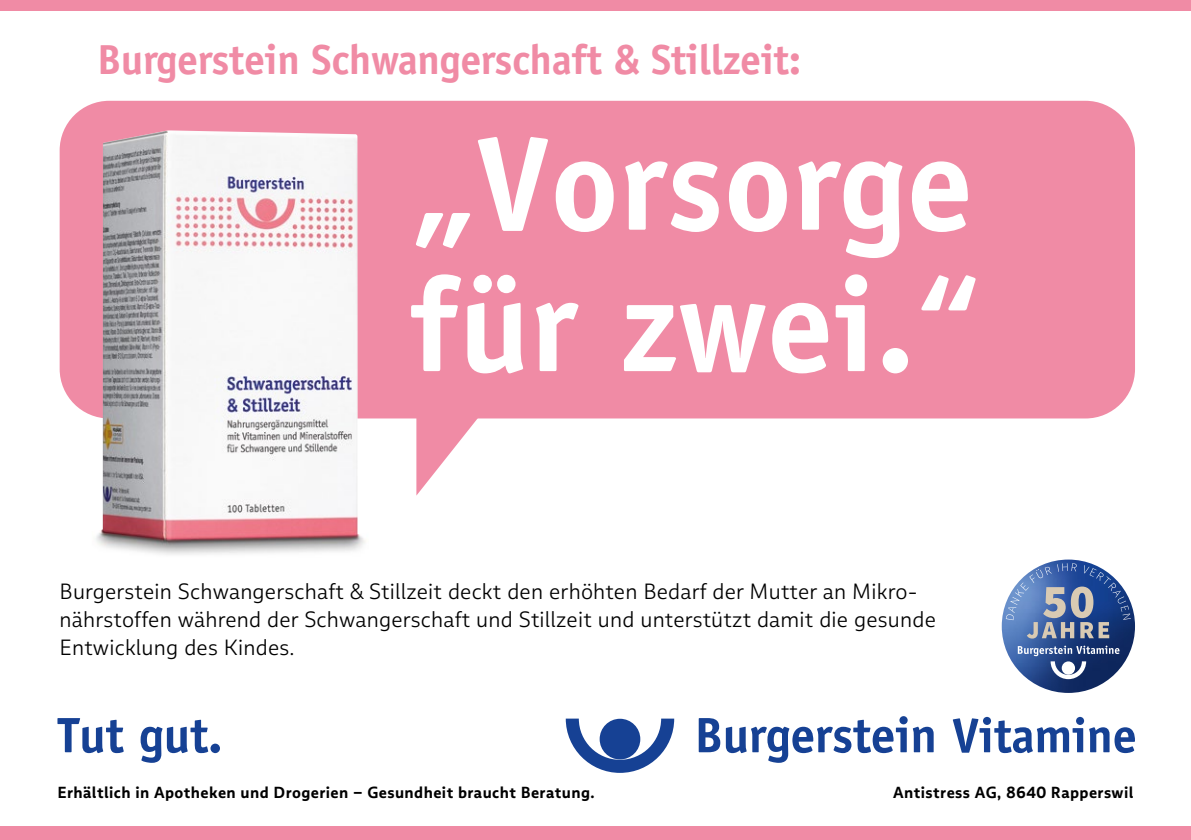
<style>
.page{position:relative;width:1191px;height:840px;background:#fff}
.page>*{position:absolute;margin:0;border:0;box-sizing:border-box;transform-origin:0 0}
.t1{font:700 133.6px/141.2px "Officina Sans";color:#fff}
.t2{font:700 42px "Officina Sans";letter-spacing:-.01em;color:#f08ba5}
.t3{font:300 22px/28px "Multiple Sans";letter-spacing:.01em;color:#000}
.t4{font:700 16px "Multiple Sans";letter-spacing:.025em;color:#000}
</style>
<div class="page">
<div style="left:60px;top:101px;width:1075px;height:317px;background:#f08ba5;border-radius:50px"></div>
<div style="left:0;top:826px;width:1191px;height:13px;background:#f08ba5"></div>
<div style="left:0;top:0;width:1191px;height:11px;background:#f08ba5"></div>
<img style="left:1001px;top:559px;width:134px;height:133px;border-radius:67px">
<svg style="left:1017px;top:645px;width:102px;height:10px"></svg>
<svg style="left:1005px;top:563px;width:125px;height:75px;background:#6c84b1"></svg>
<svg style="left:1050px;top:661px;width:36px;height:17px"></svg>
<div style="left:1061px;top:661px;width:14px;height:13px;background:#fff;border-radius:50%"></div>
<svg style="left:57px;top:718px;width:67px;height:34px"></svg>
<svg style="left:141px;top:719px;width:67px;height:43px"></svg>
<div style="left:210px;top:743px;width:10px;height:9px;background:#164194;border-radius:50%"></div>
<svg style="left:698px;top:718px;width:22px;height:33px"></svg>
<svg style="left:726px;top:716px;width:181px;height:46px"></svg>
<svg style="left:913px;top:726px;width:20px;height:25px"></svg>
<svg style="left:952px;top:716px;width:183px;height:36px"></svg>
<svg style="left:566px;top:718px;width:108px;height:54px"></svg>
<div style="left:599px;top:718px;width:41px;height:41px;background:#164194;border-radius:50%"></div>
<svg style="left:416px;top:418px;width:62px;height:77px"></svg>
<img style="left:92px;top:130px;width:277px;height:425px">
<h2 class="t2" style="left:97px;top:33px;width:705px">Burgerstein Schwangerschaft &amp; Stillzeit:</h2>
<h1 class="t1" style="left:409px;top:112px;width:574px">„Vorsorge für zwei.“</h1>
<p class="t3" style="left:60px;top:576px;width:878px">Burgerstein Schwangerschaft &amp; Stillzeit deckt den erhöhten Bedarf der Mutter an Mikro&shy;nährstoffen während der Schwangerschaft und Stillzeit und unterstützt damit die gesunde<br>Entwicklung des Kindes.</p>
<p class="t4" style="left:57px;top:781px;width:538px">Erhältlich in Apotheken und Drogerien – Gesundheit braucht Beratung.</p>
<p class="t4" style="left:893px;top:781px;width:242px">Antistress AG, 8640 Rapperswil</p>
</div>
